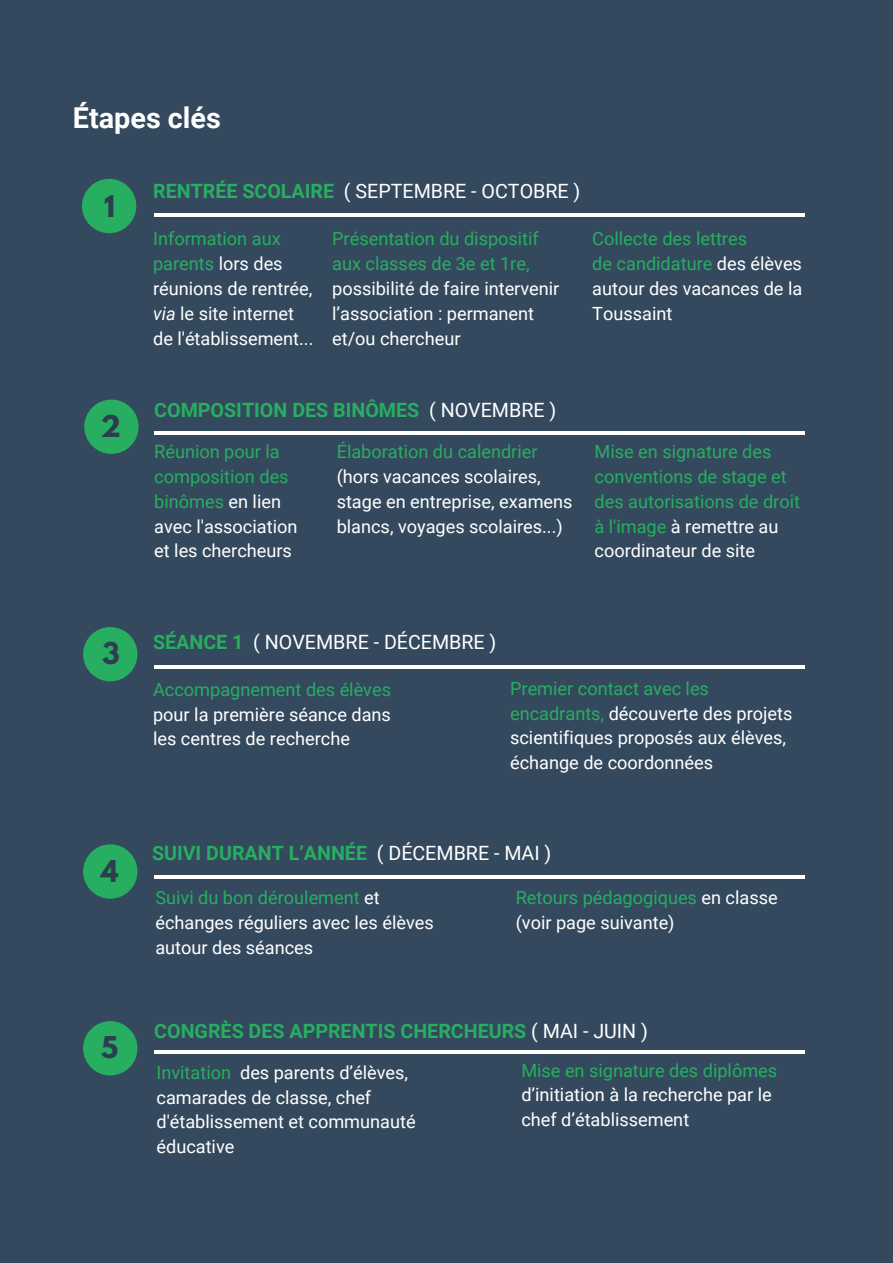
<style>
.page{position:relative;width:893px;height:1263px;background:#34495e}
.page>*{position:absolute;margin:0;border:0;box-sizing:border-box;transform-origin:0 0}
.t1{font:700 28.8px "Roboto";color:#fff}
.t2{font:700 26.55px "League Spartan";color:#2c3e50}
.t3{font:700 19.65px "Roboto";color:#27ae60}
.t4{font:19.65px "Roboto";color:#fff}
.t5{font:18.15px/24.8px "Roboto";color:#fff}
.t6{font:18.15px/24.8px "Roboto";color:#27ae60}
.s1{font-weight:700;color:#27ae60}
.s2{color:#27ae60}
.s3{font-style:italic}
.s4{font-weight:400;color:#fff}
.s5{color:#fff}
</style>
<div class="page">
<svg style="left:82px;top:178px;width:55px;height:56px"></svg>
<hr style="left:155px;top:213px;width:650px;height:3px;background:#fff">
<svg style="left:84px;top:399px;width:55px;height:55px"></svg>
<svg style="left:83px;top:627px;width:55px;height:55px"></svg>
<svg style="left:83px;top:844px;width:55px;height:55px"></svg>
<svg style="left:83px;top:1021px;width:55px;height:55px"></svg>
<hr style="left:155px;top:431px;width:650px;height:4px;background:#fff">
<hr style="left:155px;top:665px;width:650px;height:4px;background:#fff">
<hr style="left:155px;top:875px;width:650px;height:3px;background:#fff">
<hr style="left:155px;top:1051px;width:650px;height:3px;background:#fff">
<h1 class="t1" style="left:73px;top:102px;width:149px">Étapes clés</h1>
<h2 class="t2" style="left:104px;top:193px;width:12px">1</h2>
<h2 class="t2" style="left:101px;top:413px;width:22px">2</h2>
<h2 class="t2" style="left:102px;top:640px;width:19px">3</h2>
<h2 class="t2" style="left:101px;top:858px;width:19px">4</h2>
<h2 class="t2" style="left:101px;top:1034px;width:19px">5</h2>
<p class="t4" style="left:153px;top:180px;width:429px"><span class="s1">RENTRÉE SCOLAIRE</span> ( SEPTEMBRE - OCTOBRE )</p>
<p class="t5" style="left:153px;top:227px;width:162px"><span class="s2">Information aux parents</span> lors des réunions de rentrée, <span class="s3">via</span> le site internet de l'établissement...</p>
<p class="t6" style="left:332px;top:227px;width:208px">Présentation du dispositif aux classes de 3e et 1re,</p>
<p class="t5" style="left:332px;top:276px;width:229px">possibilité de faire intervenir l’association : permanent et/ou chercheur</p>
<p class="t5" style="left:592px;top:227px;width:212px"><span class="s2">Collecte des lettres<br>de candidature</span> des élèves autour des vacances de la<br>Toussaint</p>
<p class="t3" style="left:154px;top:398px;width:404px">COMPOSITION DES BINÔMES <span class="s4">( NOVEMBRE )</span></p>
<p class="t5" style="left:154px;top:440px;width:145px"><span class="s2">Réunion pour la composition des binômes</span> en lien avec l'association et les chercheurs</p>
<p class="t6" style="left:337px;top:440px;width:202px">Élaboration du calendrier</p>
<p class="t5" style="left:337px;top:464px;width:237px">(hors vacances scolaires, stage en entreprise, examens blancs, voyages scolaires...)</p>
<p class="t6" style="left:594px;top:440px;width:207px">Mise en signature des conventions de stage et des autorisations de droit à l'image <span class="s5">à remettre au coordinateur de site</span></p>
<p class="t4" style="left:153px;top:630px;width:345px"><span class="s1">SÉANCE 1</span> ( NOVEMBRE - DÉCEMBRE )</p>
<p class="t6" style="left:153px;top:677px;width:239px">Accompagnement des élèves</p>
<p class="t5" style="left:153px;top:702px;width:239px">pour la première séance dans les centres de recherche</p>
<p class="t5" style="left:510px;top:676px;width:284px"><span class="s2">Premier contact avec les encadrants,</span> découverte des projets scientifiques proposés aux élèves, échange de coordonnées</p>
<p class="t3" style="left:152px;top:842px;width:401px">SUIVI DURANT L’ANNÉE <span class="s4">( DÉCEMBRE - MAI )</span></p>
<p class="t5" style="left:155px;top:886px;width:280px"><span class="s2">Suivi du bon déroulement</span> et échanges réguliers avec les élèves autour des séances</p>
<p class="t5" style="left:516px;top:886px;width:263px"><span class="s2">Retours pédagogiques</span> en classe (voir page suivante)</p>
<p class="t3" style="left:154px;top:1020px;width:495px">CONGRÈS DES APPRENTIS CHERCHEURS <span class="s4">( MAI - JUIN )</span></p>
<p class="t5" style="left:157px;top:1060px;width:261px"><span class="s2">Invitation</span> des parents d’élèves, camarades de classe, chef d'établissement et communauté éducative</p>
<p class="t6" style="left:521px;top:1058px;width:257px">Mise en signature des diplômes</p>
<p class="t5" style="left:521px;top:1083px;width:252px">d’initiation à la recherche par le chef d’établissement</p>
</div>
